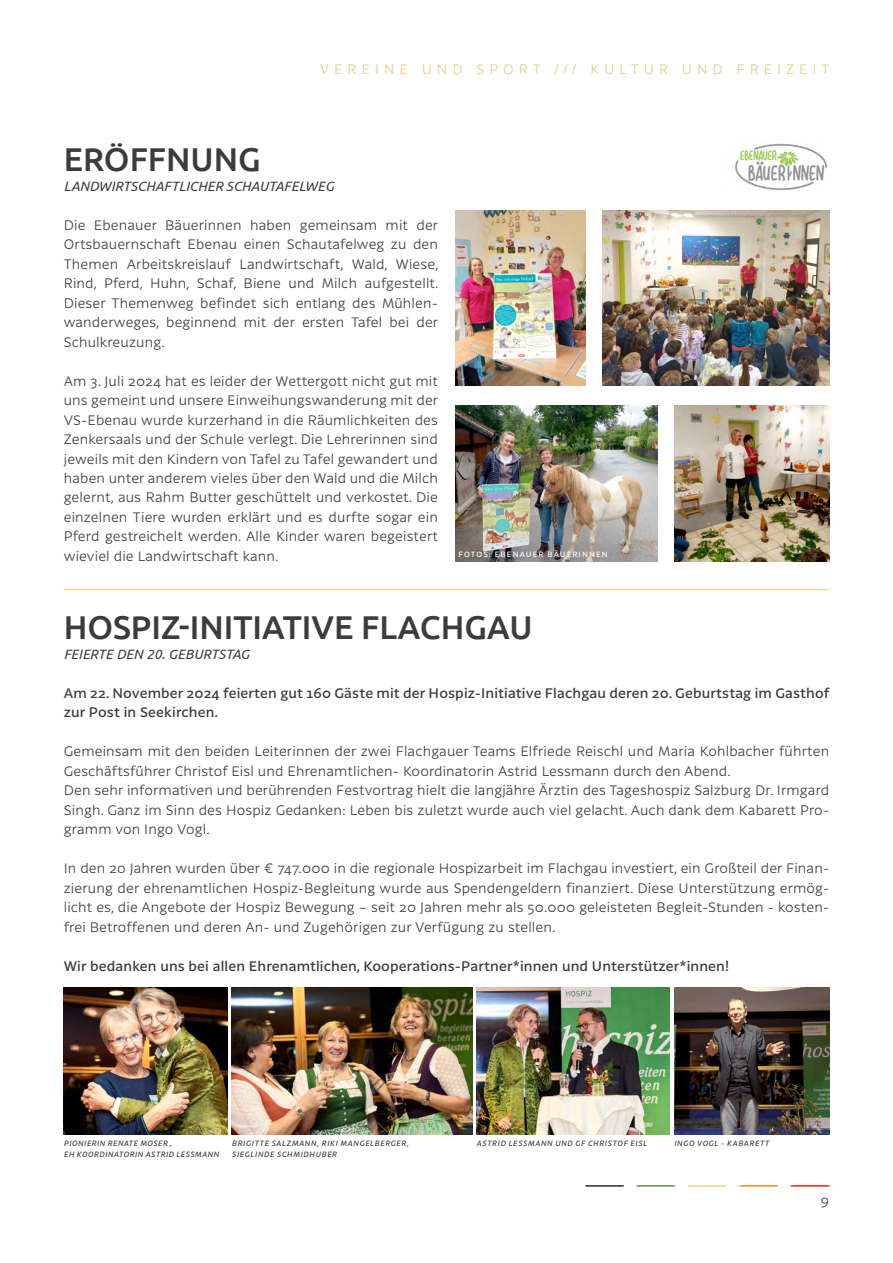
<style>
.page{position:relative;width:893px;height:1263px;background:#fff}
.page>*{position:absolute;margin:0;border:0;box-sizing:border-box;transform-origin:0 0}
.t1{font:500 33px "Ubuntu";color:#3c3c3b}
.t2{font:300 13.5px/19.5px "Latina Essential";letter-spacing:.01em;color:#3c3c3b;text-align:justify}
.t3{font:500 13.5px/19.5px "Latina Essential";letter-spacing:.01em;color:#3c3c3b}
.t4{font:italic 13.5px "Ubuntu";letter-spacing:.01em;color:#3c3c3b}
.t5{font:300 13.5px "Latina Essential";letter-spacing:.37em;color:#e5cf76}
.t6{font:italic 500 7.5px/10.5px "Latina Essential";letter-spacing:.085em;color:#3c3c3b}
.t7{font:500 7.5px "Latina Essential";letter-spacing:.14em;color:#fff}
</style>
<div class="page">
<hr style="left:791px;top:1185px;width:38px;height:2px;background:#e42313">
<hr style="left:739px;top:1185px;width:39px;height:2px;background:#f18815">
<hr style="left:688px;top:1185px;width:38px;height:2px;background:#eed77a">
<hr style="left:637px;top:1185px;width:38px;height:2px;background:#678f47">
<hr style="left:585px;top:1185px;width:39px;height:2px;background:#21391d">
<img style="left:735px;top:143px;width:93px;height:47px">
<img style="left:455px;top:405px;width:202px;height:156px">
<img style="left:674px;top:405px;width:155px;height:156px">
<img style="left:603px;top:210px;width:226px;height:176px">
<img style="left:455px;top:210px;width:131px;height:176px">
<hr style="left:64px;top:589px;width:765px;height:1px;background:#eed77a">
<img style="left:232px;top:987px;width:240px;height:147px">
<img style="left:476px;top:987px;width:194px;height:147px">
<img style="left:64px;top:987px;width:164px;height:147px">
<img style="left:674px;top:987px;width:155px;height:147px">
<p class="t5" style="left:320px;top:61px;width:511px">VEREINE UND SPORT /// KULTUR UND FREIZEIT</p>
<h1 class="t1" style="left:64px;top:138px;width:198px">ERÖFFNUNG</h1>
<p class="t4" style="left:64px;top:178px;width:271px">LANDWIRTSCHAFTLICHER SCHAUTAFELWEG</p>
<p class="t2" style="left:64px;top:215px;width:376px">Die Ebenauer Bäuerinnen haben gemeinsam mit der Ortsbauernschaft Ebenau einen Schautafelweg zu den Themen Arbeitskreislauf Landwirtschaft, Wald, Wiese, Rind, Pferd, Huhn, Schaf, Biene und Milch aufgestellt.<br>Dieser Themenweg befindet sich entlang des Mühlen&shy;wanderweges, beginnend mit der ersten Tafel bei der Schulkreuzung.</p>
<p class="t2" style="left:64px;top:371px;width:376px">Am 3. Juli 2024 hat es leider der Wettergott nicht gut mit uns gemeint und unsere Einweihungswanderung mit der VS-Ebenau wurde kurzerhand in die Räumlichkeiten des Zenkersaals und der Schule verlegt. Die Lehrerinnen sind jeweils mit den Kindern von Tafel zu Tafel gewandert und haben unter anderem vieles über den Wald und die Milch gelernt, aus Rahm Butter geschüttelt und verkostet. Die einzelnen Tiere wurden erklärt und es durfte sogar ein Pferd gestreichelt werden. Alle Kinder waren begeistert wieviel die Landwirtschaft kann.</p>
<p class="t7" style="left:458px;top:550px;width:151px">FOTOS: EBENAUER BÄUERINNEN</p>
<h1 class="t1" style="left:64px;top:606px;width:470px">HOSPIZ-INITIATIVE FLACHGAU</h1>
<p class="t4" style="left:64px;top:646px;width:187px">FEIERTE DEN 20. GEBURTSTAG</p>
<p class="t3" style="left:64px;top:683px;width:767px">Am 22. November 2024 feierten gut 160 Gäste mit der Hospiz-Initiative Flachgau deren 20. Geburtstag im Gasthof zur Post in Seekirchen.</p>
<p class="t2" style="left:64px;top:741px;width:767px;text-align:left">Gemeinsam mit den beiden Leiterinnen der zwei Flachgauer Teams Elfriede Reischl und Maria Kohlbacher führten Geschäftsführer Christof Eisl und Ehrenamtlichen- Koordinatorin Astrid Lessmann durch den Abend.<br>Den sehr informativen und berührenden Festvortrag hielt die langjähre Ärztin des Tageshospiz Salzburg Dr. Irmgard Singh. Ganz im Sinn des Hospiz Gedanken: Leben bis zuletzt wurde auch viel gelacht. Auch dank dem Kabarett Pro&shy;gramm von Ingo Vogl.</p>
<p class="t2" style="left:64px;top:858px;width:767px">In den 2o Jahren wurden über € 747.000 in die regionale Hospizarbeit im Flachgau investiert, ein Großteil der Finan&shy;zierung der ehrenamtlichen Hospiz-Begleitung wurde aus Spendengeldern finanziert. Diese Unterstützung ermög&shy;licht es, die Angebote der Hospiz Bewegung – seit 20 Jahren mehr als 50.000 geleisteten Begleit-Stunden - kosten&shy;frei Betroffenen und deren An- und Zugehörigen zur Verfügung zu stellen.</p>
<p class="t3" style="left:64px;top:956px;width:667px">Wir bedanken uns bei allen Ehrenamtlichen, Kooperations-Partner*innen und Unterstützer*innen!</p>
<p class="t6" style="left:64px;top:1138px;width:157px">PIONIERIN RENATE MOSER ,<br>EH KOORDINATORIN ASTRID LESSMANN</p>
<p class="t6" style="left:232px;top:1138px;width:178px">BRIGITTE SALZMANN, RIKI MANGELBERGER,<br>SIEGLINDE SCHMIDHUBER</p>
<p class="t6" style="left:476px;top:1138px;width:172px">ASTRID LESSMANN UND GF CHRISTOF EISL</p>
<p class="t6" style="left:674px;top:1138px;width:97px">INGO VOGL - KABARETT</p>
<p class="t2" style="left:821px;top:1190px;width:10px">9</p>
</div>
